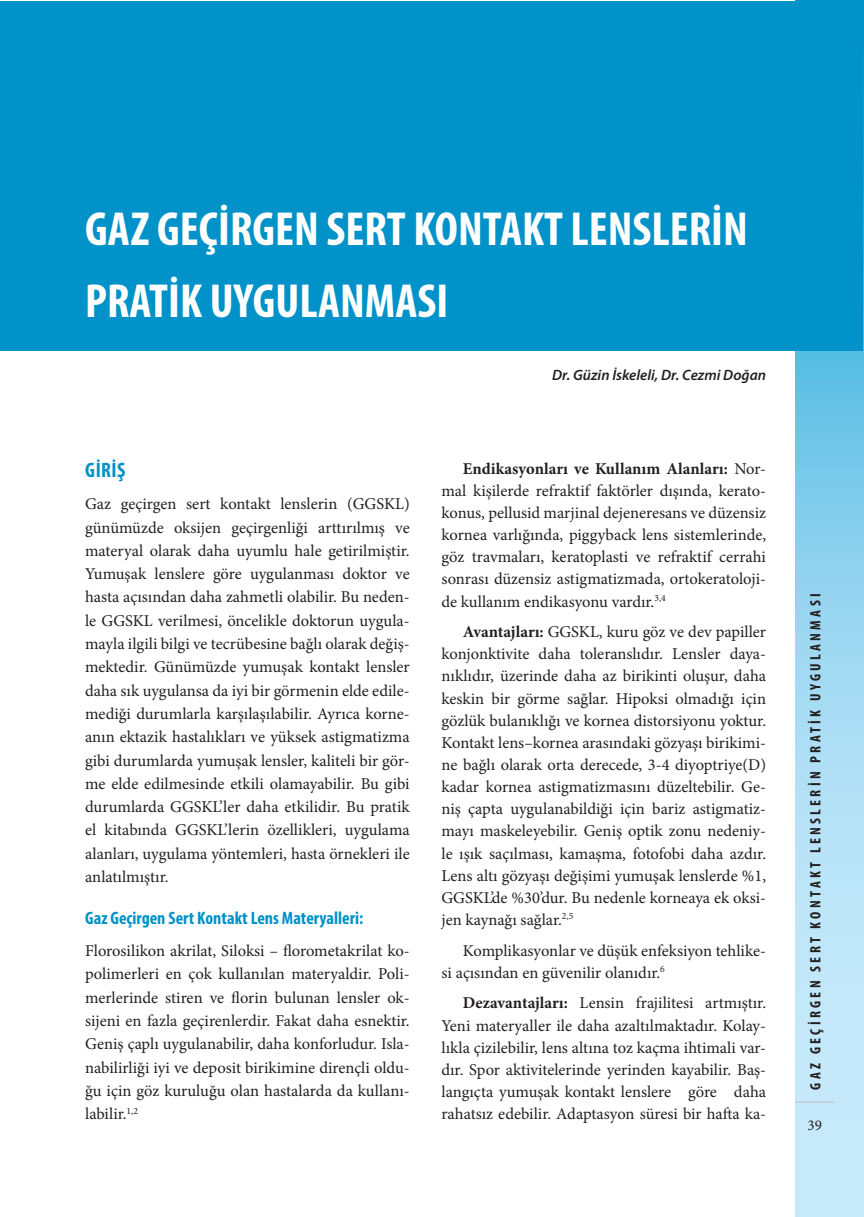
<style>
.page{position:relative;width:864px;height:1217px;background:#fff}
.page>*{position:absolute;margin:0;border:0;box-sizing:border-box;transform-origin:0 0}
.t1{font:700 condensed 48px "Myriad Pro";color:#fff}
.t2{font:700 condensed 21px "Myriad Pro";color:#0092c8}
.t3{font:700 condensed 18px "Myriad Pro";color:#0092c8}
.t4{font:16.5px/22.2px "Minion Pro";color:#231f20;text-align:justify}
.t5{font:700 condensed 15px "Myriad Pro";letter-spacing:.22em;color:#231f20}
.t6{font:italic 600 15px "Myriad Pro";color:#231f20}
.t7{font:15px "Minion Pro";color:#231f20}
.s1{font-weight:700}
</style>
<div class="page">
<svg style="left:794px;top:0;width:69px;height:1216px;background:#a4dbf3"></svg>
<hr style="left:794px;top:1101px;width:40px;height:1px;background:#bcbdc0">
<div style="left:1px;top:1px;width:861px;height:349px;background:#0092c8"></div>
<h1 class="t1" style="left:85px;top:199px;width:93px">GA Z GEÇİRGEN</h1>
<h1 class="t1" style="left:326px;top:199px;width:21px">SERT</h1>
<h1 class="t1" style="left:413px;top:199px;width:22px">KONTAKT</h1>
<h1 class="t1" style="left:570px;top:199px;width:21px">LENSLERİN</h1>
<h1 class="t1" style="left:85px;top:271px;width:42px">PRATİK</h1>
<h1 class="t1" style="left:210px;top:271px;width:23px">UYGULANMASI</h1>
<p class="t2" style="left:85px;top:457px;width:40px">Giriş</p>
<p class="t4" style="left:85px;top:492px;width:326px;line-height:23.2px">Gaz geçirgen sert kontakt lenslerin (GGSKL) günümüzde oksijen geçirgenliği arttırılmış ve materyal olarak daha uyumlu hale getirilmiştir.<br>Yumuşak lenslere göre uygulanması doktor ve hasta açısından daha zahmetli olabilir. Bu neden&shy;le GGSKL verilmesi, öncelikle doktorun uygula&shy;mayla ilgili bilgi ve tecrübesine bağlı olarak değiş&shy;mektedir. Günümüzde yumuşak kontakt lensler daha sık uygulansa da iyi bir görmenin elde edile&shy;mediği durumlarla karşılaşılabilir. Ayrıca korne&shy;anın ektazik hastalıkları ve yüksek astigmatizma gibi durumlarda yumuşak lensler, kaliteli bir gör&shy;me elde edilmesinde etkili olamayabilir. Bu gibi durumlarda GGSKL’ler daha etkilidir. Bu pratik el kitabında GGSKL’lerin özellikleri, uygulama alanları, uygulama yöntemleri, hasta örnekleri ile anlatılmıştır.</p>
<p class="t3" style="left:85px;top:906px;width:279px">Gaz Geçirgen Sert Kontakt Lens Materyalleri:</p>
<p class="t4" style="left:85px;top:939px;width:326px;line-height:23.2px">Florosilikon akrilat, Siloksi – florometakrilat ko&shy;polimerleri en çok kullanılan materyaldir. Poli&shy;merlerinde stiren ve florin bulunan lensler ok&shy;sijeni en fazla geçirenlerdir. Fakat daha esnektir.<br>Geniş çaplı uygulanabilir, daha konforludur. Isla&shy;nabilirliği iyi ve deposit birikimine dirençli oldu&shy;ğu için göz kuruluğu olan hastalarda da kullanı&shy;labilir.<sup>1,2</sup></p>
<p class="t6" style="left:552px;top:366px;width:215px">Dr. Güzin İskeleli, Dr. Cezmi Doğan</p>
<p class="t4" style="left:441px;top:457px;width:326px;text-indent:21px"><span class="s1">Endikasyonları ve Kullanım Alanları:</span> Nor&shy;mal kişilerde refraktif faktörler dışında, kerato&shy;konus, pellusid marjinal dejeneresans ve düzensiz kornea varlığında, piggyback lens sistemlerinde, göz travmaları, keratoplasti ve refraktif cerrahi sonrası düzensiz astigmatizmada, ortokeratoloji&shy;de kullanım endikasyonu vardır.<sup>3,4</sup></p>
<p class="t4" style="left:441px;top:620px;width:326px;text-indent:21px"><span class="s1">Avantajları:</span> GGSKL, kuru göz ve dev papiller konjonktivite daha toleranslıdır. Lensler daya&shy;nıklıdır, üzerinde daha az birikinti oluşur, daha keskin bir görme sağlar. Hipoksi olmadığı için gözlük bulanıklığı ve kornea distorsiyonu yoktur.<br>Kontakt lens–kornea arasındaki gözyaşı birikimi&shy;ne bağlı olarak orta derecede, 3-4 diyoptriye(D) kadar kornea astigmatizmasını düzeltebilir. Ge&shy;niş çapta uygulanabildiği için bariz astigmatiz&shy;mayı maskeleyebilir. Geniş optik zonu nedeniy&shy;le ışık saçılması, kamaşma, fotofobi daha azdır.<br>Lens altı gözyaşı değişimi yumuşak lenslerde %1, GGSKL’de %30’dur. Bu nedenle korneaya ek oksi&shy;jen kaynağı sağlar.<sup>2,5</sup></p>
<p class="t4" style="left:441px;top:939px;width:326px;text-indent:21px">Komplikasyonlar ve düşük enfeksiyon tehlike&shy;si açısından en güvenilir olanıdır.<sup>6</sup></p>
<p class="t4" style="left:441px;top:991px;width:326px;text-indent:21px"><span class="s1">Dezavantajları:</span> Lensin frajilitesi artmıştır.<br>Yeni materyaller ile daha azaltılmaktadır. Kolay&shy;lıkla çizilebilir, lens altına toz kaçma ihtimali var&shy;dır. Spor aktivitelerinde yerinden kayabilir. Baş&shy;langıçta yumuşak kontakt lenslere göre daha rahatsız edebilir. Adaptasyon süresi bir hafta ka-</p>
<p class="t5" style="left:805px;top:1089px;width:497px;rotate:-90deg">GAZ GEÇİRGEN SERT KONTAKT LENSLERİN PRATİK UYGULANMASI</p>
<p class="t7" style="left:807px;top:1114px;width:16px">39</p>
</div>
